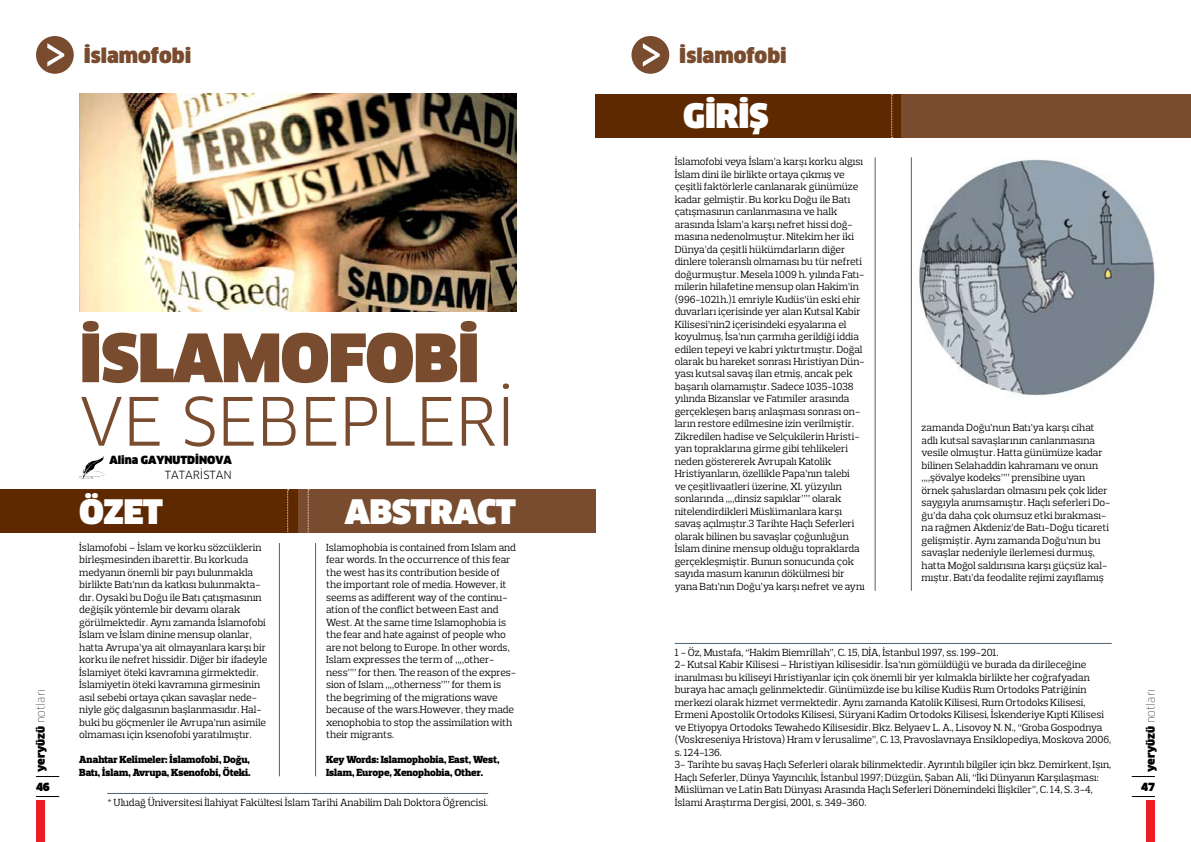
<style>
.page{position:relative;width:1191px;height:842px;background:#fff}
.page>*{position:absolute;margin:0;border:0;box-sizing:border-box;transform-origin:0 0}
.t1{font:65px "Clan";letter-spacing:-.02em;color:#794c2f}
.t2{font:900 65px "Clan";letter-spacing:-.02em;color:#794c2f}
.t3{font:900 33px "Clan";letter-spacing:-.02em;color:#fff}
.t4{font:900 20px "Clan";color:#794c2f}
.t5{font:900 11px "Clan";color:#000}
.t6{font:11px "Clan";color:#000}
.t7{font:10.5px/12.5px "Prelo Slab";color:#000}
.t8{font:900 10.5px/12.5px "Prelo Slab";letter-spacing:-.01em;color:#000}
.s1{font-weight:100}
</style>
<div class="page">
<div style="left:0;top:489px;width:298px;height:44px;background:#5e2900"></div>
<div style="left:595px;top:94px;width:306px;height:43px;background:#5e2900"></div>
<div style="left:901px;top:94px;width:290px;height:43px;background:#794c2f"></div>
<div style="left:298px;top:489px;width:297px;height:44px;background:#794c2f"></div>
<svg style="left:287px;top:489px;width:2px;height:44px"></svg>
<svg style="left:891px;top:94px;width:1px;height:44px"></svg>
<svg style="left:308px;top:489px;width:1px;height:44px"></svg>
<div style="left:36px;top:36px;width:38px;height:38px;background:#794c2f;border-radius:50%"></div>
<div style="left:631px;top:36px;width:38px;height:38px;background:#794c2f;border-radius:50%"></div>
<svg style="left:47px;top:43px;width:17px;height:24px"></svg>
<svg style="left:643px;top:43px;width:17px;height:24px"></svg>
<div style="left:36px;top:801px;width:9px;height:41px;background:#ed1d24"></div>
<div style="left:1146px;top:801px;width:9px;height:41px;background:#ed1d24"></div>
<svg style="left:36px;top:796px;width:23px;height:1px"></svg>
<hr style="left:107px;top:793px;width:381px;height:1px;background:#4d6273">
<hr style="left:675px;top:643px;width:436px;height:1px;background:#4d6273">
<svg style="left:1131px;top:796px;width:24px;height:1px"></svg>
<svg style="left:36px;top:776px;width:23px;height:1px"></svg>
<svg style="left:1131px;top:776px;width:24px;height:1px"></svg>
<hr style="left:279px;top:543px;width:1px;height:233px;background:#4d6273">
<hr style="left:315px;top:543px;width:1px;height:233px;background:#4d6273">
<svg style="left:79px;top:456px;width:25px;height:23px"></svg>
<img style="left:79px;top:94px;width:437px;height:218px">
<img style="left:910px;top:157px;width:245px;height:255px">
<hr style="left:874px;top:157px;width:1px;height:434px;background:#4d6273">
<hr style="left:911px;top:157px;width:1px;height:434px;background:#4d6273">
<h3 class="t4" style="left:84px;top:44px;width:109px">İslamofobi</h3>
<h3 class="t4" style="left:679px;top:44px;width:109px">İslamofobi</h3>
<h2 class="t3" style="left:683px;top:97px;width:87px">GİRİŞ</h2>
<p class="t7" style="left:675px;top:155px;width:192px">İslamofobi veya İslam’a karşı korku algısı İslam dini ile birlikte ortaya çıkmış ve çeşitli faktörlerle canlanarak günümüze kadar gelmiştir. Bu korku Doğu ile Batı çatışmasının canlanmasına ve halk arasında İslam’a karşı nefret hissi doğ&shy;masına nedenolmuştur. Nitekim her iki Dünya’da çeşitli hükümdarların diğer dinlere toleranslı olmaması bu tür nefreti doğurmuştur. Mesela 1009 h. yılında Fatı&shy;milerin hilafetine mensup olan Hakim’in (996-1021h.)1 emriyle Kudüs’ün eski ehir duvarları içerisinde yer alan Kutsal Kabir Kilisesi’nin2 içerisindeki eşyalarına el koyulmuş, İsa’nın çarmıha gerildiği iddia edilen tepeyi ve kabri yıktırtmıştır. Doğal olarak bu hareket sonrası Hıristiyan Dün&shy;yası kutsal savaş ilan etmiş, ancak pek başarılı olamamıştır. Sadece 1035-1038 yılında Bizanslar ve Fatımiler arasında gerçekleşen barış anlaşması sonrası on&shy;ların restore edilmesine izin verilmiştir.<br>Zikredilen hadise ve Selçukilerin Hıristi&shy;yan topraklarına girme gibi tehlikeleri neden göstererek Avrupalı Katolik Hristiyanların, özellikle Papa’nın talebi<br>ve çeşitlivaatleri üzerine, XI. yüzyılın sonlarında „„dinsiz sapıklar”” olarak nitelendirdikleri Müslümanlara karşı savaş açılmıştır.3 Tarihte Haçlı Seferleri olarak bilinen bu savaşlar çoğunluğun İslam dinine mensup olduğu topraklarda gerçekleşmiştir. Bunun sonucunda çok sayıda masum kanının dökülmesi bir yana Batı’nın Doğu’ya karşı nefret ve aynı</p>
<h1 class="t2" style="left:79px;top:321px;width:402px">İSLAMOFOBİ</h1>
<h1 class="t1" style="left:79px;top:383px;width:438px">VE SEBEPLERİ</h1>
<p class="t7" style="left:921px;top:422px;width:190px">zamanda Doğu’nun Batı’ya karşı cihat adlı kutsal savaşlarının canlanmasına vesile olmuştur. Hatta günümüze kadar bilinen Selahaddin kahramanı ve onun „„şövalye kodeks”” prensibine uyan örnek şahıslardan olmasını pek çok lider saygıyla anımsamıştır. Haçlı seferleri Do&shy;ğu’da daha çok olumsuz etki bırakması&shy;na rağmen Akdeniz’de Batı-Doğu ticareti gelişmiştir. Aynı zamanda Doğu’nun bu savaşlar nedeniyle ilerlemesi durmuş, hatta Moğol saldırısına karşı güçsüz kal&shy;mıştır. Batı’da feodalite rejimi zayıflamış</p>
<p class="t5" style="left:109px;top:454px;width:124px">Alina GAYNUTDİNOVA</p>
<p class="t6" style="left:165px;top:468px;width:69px">TATARİSTAN</p>
<h2 class="t3" style="left:79px;top:493px;width:85px">ÖZET</h2>
<h2 class="t3" style="left:345px;top:493px;width:173px">ABSTRACT</h2>
<p class="t7" style="left:79px;top:541px;width:189px">İslamofobi – İslam ve korku sözcüklerin birleşmesinden ibarettir. Bu korkuda medyanın önemli bir payı bulunmakla birlikte Batı’nın da katkısı bulunmakta&shy;dır. Oysaki bu Doğu ile Batı çatışmasının değişik yöntemle bir devamı olarak görülmektedir. Aynı zamanda İslamofobi İslam ve İslam dinine mensup olanlar, hatta Avrupa’ya ait olmayanlara karşı bir korku ile nefret hissidir. Diğer bir ifadeyle İslamiyet öteki kavramına girmektedir.<br>İslamiyetin öteki kavramına girmesinin asıl sebebi ortaya çıkan savaşlar nede&shy;niyle göç dalgasının başlanmasıdır. Hal&shy;buki bu göçmenler ile Avrupa’nın asimile olmaması için ksenofobi yaratılmıştır.</p>
<p class="t8" style="left:79px;top:753px;width:173px">Anahtar Kelimeler: İslamofobi, Doğu,<br>Batı, İslam, Avrupa, Ksenofobi, Öteki.</p>
<p class="t7" style="left:326px;top:541px;width:192px">Islamophobia is contained from Islam and fear words. In the occurrence of this fear the west has its contribution beside of the important role of media. However, it seems as adifferent way of the continu&shy;ation of the conflict between East and West. At the same time Islamophobia is the fear and hate against of people who are not belong to Europe. In other words, Islam expresses the term of „„other&shy;ness”” for then. The reason of the expres&shy;sion of Islam „„otherness”” for them is the begriming of the migrations wave because of the wars.However, they made xenophobia to stop the assimilation with their migrants.</p>
<p class="t8" style="left:326px;top:753px;width:175px">Key Words: Islamophobia, East, West,<br>Islam, Europe, Xenophobia, Other.</p>
<p class="t7" style="left:675px;top:646px;width:438px">1 - Öz, Mustafa, ‘‘Hakim Biemrillah’’, C. 15, DİA, İstanbul 1997, ss. 199-201.<br>2- Kutsal Kabir Kilisesi – Hıristiyan kilisesidir. İsa’nın gömüldüğü ve burada da dirileceğine inanılması bu kiliseyi Hıristiyanlar için çok önemli bir yer kılmakla birlikte her coğrafyadan buraya hac amaçlı gelinmektedir. Günümüzde ise bu kilise Kudüs Rum Ortodoks Patriğinin merkezi olarak hizmet vermektedir. Aynı zamanda Katolik Kilisesi, Rum Ortodoks Kilisesi, Ermeni Apostolik Ortodoks Kilisesi, Süryani Kadim Ortodoks Kilisesi, İskenderiye Kıpti Kilisesi ve Etiyopya Ortodoks Tewahedo Kilisesidir. Bkz. Belyaev L. A., Lisovoy N. N., ‘‘Groba Gospodnya (Voskreseniya Hristova) Hram v İerusalime’’, C. 13, Pravoslavnaya Ensiklopediya, Moskova 2006, s. 124-136.<br>3- Tarihte bu savaş Haçlı Seferleri olarak bilinmektedir. Ayrıntılı bilgiler için bkz. Demirkent, Işın, Haçlı Seferler, Dünya Yayıncılık, İstanbul 1997; Düzgün, Şaban Ali, ‘‘İki Dünyanın Karşılaşması:<br>Müslüman ve Latin Batı Dünyası Arasında Haçlı Seferleri Dönemindeki İlişkiler’’, C. 14, S. 3-4, İslami Araştırma Dergisi, 2001, s. 349-360.</p>
<p class="t5" style="left:34px;top:772px;width:85px;rotate:-90deg">yeryüzü <span class="s1">notları</span></p>
<p class="t5" style="left:1144px;top:772px;width:85px;rotate:-90deg">yeryüzü <span class="s1">notları</span></p>
<p class="t5" style="left:36px;top:780px;width:15px">46</p>
<p class="t5" style="left:1141px;top:780px;width:15px">47</p>
<p class="t7" style="left:107px;top:796px;width:382px">* Uludağ Üniversitesi İlahiyat Fakültesi İslam Tarihi Anabilim Dalı Doktora Öğrencisi.</p>
</div>
